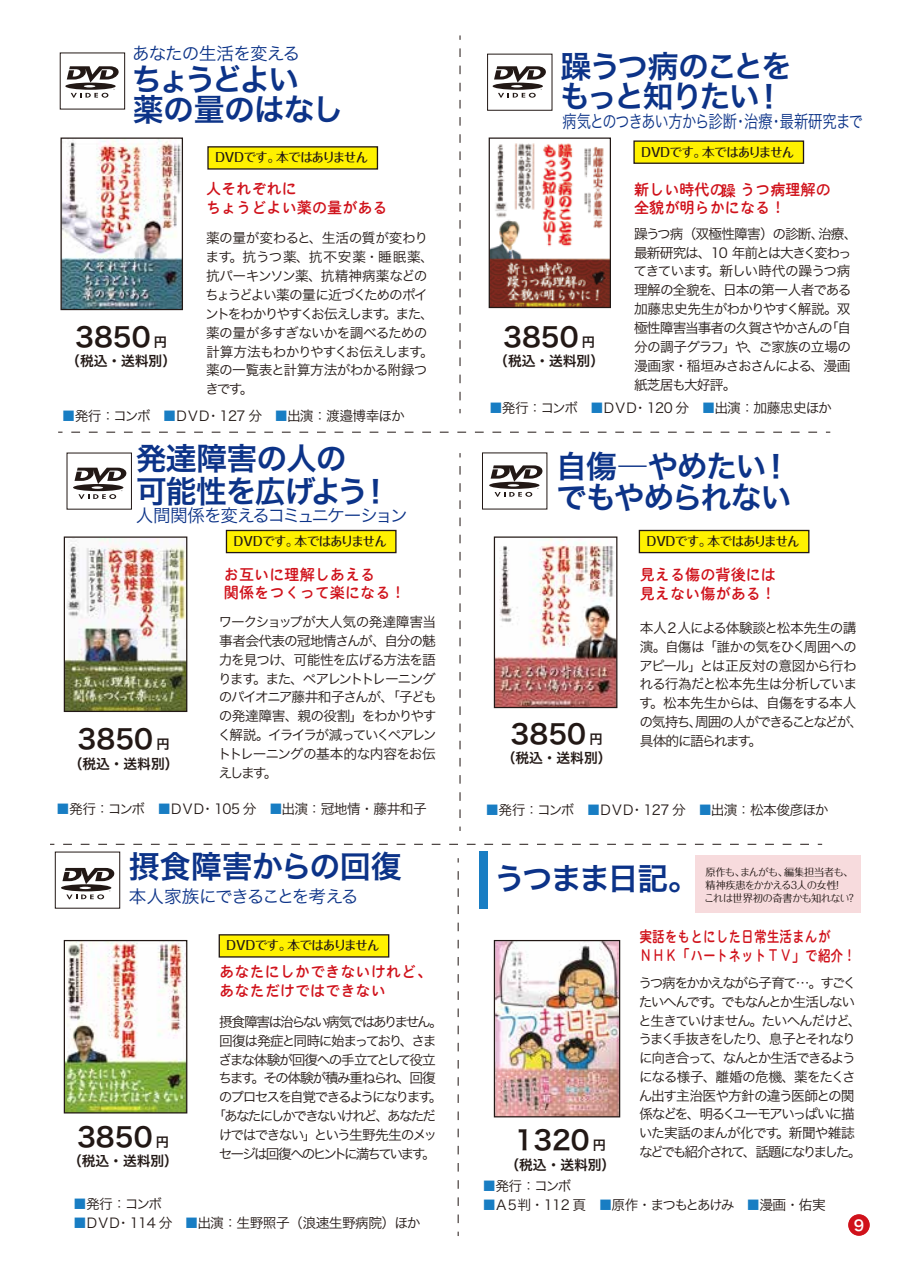
<style>
.page{position:relative;width:903px;height:1275px;background:#fff}
.page>*{position:absolute;margin:0;border:0;box-sizing:border-box;transform-origin:0 0}
.t1{font:30.97px/30.6px "Hira Kaku Pro W6";letter-spacing:-.05em;color:#0c3388}
.t2{font:30.97px/30.6px "Hira Kaku Pro W6";letter-spacing:-.08em;color:#0c3388}
.t3{font:30.97px/30.6px "Hira Kaku Pro W6";letter-spacing:-.075em;color:#0c3388}
.t4{font:30.97px "Hira Kaku Pro W6";letter-spacing:-.01em;color:#0c3388}
.t5{font:30.8px "Hira Kaku Pro W6";letter-spacing:-.075em;color:#0c3388}
.t6{font:26.6px "Hira Kaku Pro W6";color:#221815}
.t7{font:26.43px "Hira Kaku Pro W6";color:#221815}
.t8{font:17.68px "Hira Kaku Pro W3";letter-spacing:-.07em;color:#0c3388}
.t9{font:17.68px "Hira Kaku Pro W3";letter-spacing:-.07em;color:#0c3388;scale:.81 1}
.t10{font:17.68px "Hira Kaku Pro W3";letter-spacing:-.1em;color:#0c3388}
.t11{font:15.4px/18.9px "EPSON FUTO MARUGO";color:#d0121b}
.t12{font:15.4px/18.9px "EPSON FUTO MARUGO";color:#d0121b;scale:.82 1}
.t13{font:14.7px "Hira Kaku Pro W6";color:#fff}
.t14{font:13.65px/18.9px "Hira Kaku Pro W3";letter-spacing:-.095em;color:#221815}
.t15{font:13.65px/18.9px "Hira Kaku Pro W3";letter-spacing:-.14em;color:#221815;text-align:center}
.t16{font:13.65px/18.9px "Hira Kaku Pro W3";letter-spacing:-.07em;color:#221815}
.t17{font:13.65px/18.9px "Hira Kaku Pro W3";letter-spacing:-.06em;color:#221815}
.t18{font:13.65px "Hira Kaku Pro W3";letter-spacing:-.065em;color:#221815}
.t19{font:13.65px "Hira Kaku Pro W3";letter-spacing:-.04em;color:#221815}
.t20{font:13.65px "Hira Kaku Pro W6";color:#221815}
.t21{font:13.65px "Hira Kaku Pro W3";letter-spacing:-.12em;color:#221815}
.t22{font:500 12.6px "Folk Pro";letter-spacing:-.06em;color:#221815}
.t23{font:10.33px/13px "Folk Pro";letter-spacing:-.055em;color:#221815}
.s1{font-size:13.3px}
.s2{color:#187dc3}
.s3{font-size:13.12px}
</style>
<div class="page">
<svg style="left:71px;top:432px;width:759px;height:1px"></svg>
<svg style="left:63px;top:844px;width:759px;height:1px"></svg>
<svg style="left:460px;top:48px;width:1px;height:365px"></svg>
<svg style="left:460px;top:466px;width:1px;height:365px"></svg>
<svg style="left:458px;top:871px;width:1px;height:365px"></svg>
<img style="left:66px;top:942px;width:119px;height:169px">
<div style="left:64px;top:940px;width:123px;height:173px;border:1px solid #221815"></div>
<svg style="left:61px;top:868px;width:54px;height:31px"></svg>
<div style="left:848px;top:1214px;width:21px;height:22px;background:#d0121b;border-radius:50%"></div>
<div style="left:695px;top:856px;width:165px;height:57px;background:#f7dbdd"></div>
<img style="left:496px;top:942px;width:122px;height:173px">
<div style="left:494px;top:940px;width:126px;height:177px;border:1px solid #221815"></div>
<div style="left:479px;top:851px;width:9px;height:57px;background:#187dc3"></div>
<img style="left:496px;top:538px;width:119px;height:168px">
<div style="left:494px;top:536px;width:123px;height:172px;border:1px solid #221815"></div>
<svg style="left:489px;top:465px;width:54px;height:32px"></svg>
<img style="left:66px;top:538px;width:119px;height:172px">
<div style="left:64px;top:536px;width:123px;height:176px;border:1px solid #221815"></div>
<svg style="left:73px;top:468px;width:54px;height:31px"></svg>
<img style="left:491px;top:143px;width:118px;height:163px">
<div style="left:489px;top:138px;width:122px;height:170px;border:1px solid #221815"></div>
<svg style="left:493px;top:66px;width:53px;height:32px"></svg>
<img style="left:63px;top:140px;width:118px;height:168px">
<div style="left:61px;top:138px;width:122px;height:172px;border:1px solid #221815"></div>
<svg style="left:65px;top:66px;width:54px;height:32px"></svg>
<div style="left:55px;top:852px;width:65px;height:57px;border:1px solid #221815"></div>
<div style="left:487px;top:54px;width:65px;height:57px;border:1px solid #221815"></div>
<div style="left:207px;top:146px;width:171px;height:24px;background:#fff100;border:1px solid #221815"></div>
<div style="left:633px;top:140px;width:171px;height:24px;background:#fff100;border:1px solid #221815"></div>
<div style="left:226px;top:530px;width:170px;height:23px;background:#fff100;border:1px solid #221815"></div>
<div style="left:639px;top:530px;width:170px;height:23px;background:#fff100;border:1px solid #221815"></div>
<div style="left:219px;top:934px;width:170px;height:24px;background:#fff100;border:1px solid #221815"></div>
<p class="t8" style="left:132px;top:38px;width:169px">あなたの生活を変える</p>
<h1 class="t3" style="left:132px;top:63px;width:213px">ちょうどよい<br>薬の量のはなし</h1>
<h1 class="t2" style="left:559px;top:49px;width:234px">躁うつ病のことをもっと知りたい！</h1>
<p class="t9" style="left:562px;top:105px;width:373px">病気とのつきあい方から診断・治療・最新研究まで</p>
<p class="t22" style="left:215px;top:147px;width:155px">DVDです。本ではありません</p>
<p class="t22" style="left:641px;top:141px;width:155px">DVDです。本ではありません</p>
<h3 class="t6" style="left:75px;top:313px;width:94px">3850 <span class="s1">円</span></h3>
<p class="t20" style="left:66px;top:348px;width:111px">（税込・送料別）</p>
<p class="t11" style="left:206px;top:179px;width:183px">人それぞれに<br>ちょうどよい薬の量がある</p>
<p class="t17" style="left:205px;top:228px;width:230px">薬の量が変わると、生活の質が変わります。抗うつ薬、抗不安薬・睡眠薬、抗パーキンソン薬、抗精神病薬などのちょうどよい薬の量に近づくためのポイントをわかりやすくお伝えします。また、薬の量が多すぎないかを調べるための計算方法もわかりやすくお伝えします。薬の一覧表と計算方法がわかる附録つきです。</p>
<p class="t18" style="left:62px;top:404px;width:344px"><span class="s2">■</span>発行：コンボ　<span class="s2">■</span>ＤＶＤ・127 分<span class="s2">　■</span>出演：渡邉博幸ほか</p>
<h1 class="t1" style="left:136px;top:440px;width:257px;line-height:33.6px">発達障害の人の<br>可能性を広げよう！</h1>
<p class="t10" style="left:136px;top:500px;width:273px">人間関係を変えるコミュニケーション</p>
<p class="t11" style="left:634px;top:180px;width:198px">新しい時代の　うつ病理解の全貌が明らかになる！</p>
<p class="t11" style="left:721px;top:181px;width:17px">躁</p>
<p class="t16" style="left:633px;top:223px;width:226px">躁うつ病（双極性障害）の診断、治療、最新研究は、10 年前とは大きく変わってきています。新しい時代の躁うつ病理解の全貌を、日本の第一人者である加藤忠史先生がわかりやすく解説。双極性障害当事者の久賀さやかさんの「自分の調子グラフ」や、ご家族の立場の漫画家・稲垣みさおさんによる、漫画紙芝居も大好評。</p>
<h3 class="t6" style="left:503px;top:313px;width:94px">3850 <span class="s1">円</span></h3>
<p class="t20" style="left:494px;top:348px;width:111px">（税込・送料別）</p>
<p class="t18" style="left:489px;top:396px;width:344px"><span class="s2">■</span>発行：コンボ　<span class="s2">■</span>ＤＶＤ・120 分<span class="s2">　■</span>出演：加藤忠史ほか</p>
<h1 class="t1" style="left:556px;top:450px;width:262px">自傷―やめたい！　でもやめられない</h1>
<p class="t22" style="left:234px;top:530px;width:155px">DVDです。本ではありません</p>
<p class="t22" style="left:647px;top:530px;width:155px">DVDです。本ではありません</p>
<p class="t11" style="left:224px;top:565px;width:183px">お互いに理解しあえる<br>関係をつくって楽になる！</p>
<p class="t14" style="left:218px;top:611px;width:220px;text-align:justify">ワークショップが大人気の発達障害当事者会代表の冠地情さんが、自分の魅力を見つけ、可能性を広げる方法を語ります。また、ペアレントトレーニングのパイオニア藤井和子さんが、「子どもの発達障害、親の役割」をわかりやすく解説。イライラが減っていくペアレントトレーニングの基本的な内容をお伝えします。</p>
<h3 class="t6" style="left:78px;top:715px;width:94px">3850 <span class="s1">円</span></h3>
<p class="t20" style="left:69px;top:751px;width:111px">（税込・送料別）</p>
<p class="t19" style="left:56px;top:796px;width:372px"><span class="s2">■</span>発行：コンボ　<span class="s2">■</span>ＤＶＤ・105 分<span class="s2">　■</span>出演：冠地情・藤井和子</p>
<h1 class="t4" style="left:129px;top:838px;width:274px">摂食障害からの回復</h1>
<p class="t8" style="left:129px;top:880px;width:231px">本人家族にできることを考える</p>
<p class="t11" style="left:640px;top:565px;width:138px">見える傷の背後には見えない傷がある！</p>
<p class="t14" style="left:639px;top:617px;width:226px">本人２人による体験談と松本先生の講演。自傷は「誰かの気をひく周囲へのアピール」とは正反対の意図から行われる行為だと松本先生は分析しています。松本先生からは、自傷をする本人の気持ち、周囲の人ができることなどが、具体的に語られます。</p>
<h3 class="t6" style="left:511px;top:710px;width:94px">3850 <span class="s1">円</span></h3>
<p class="t20" style="left:502px;top:746px;width:111px">（税込・送料別）</p>
<p class="t18" style="left:486px;top:797px;width:344px"><span class="s2">■</span>発行：コンボ　<span class="s2">■</span>ＤＶＤ・127 分<span class="s2">　■</span>出演：松本俊彦ほか</p>
<h2 class="t5" style="left:494px;top:850px;width:206px">うつまま日記。</h2>
<p class="t23" style="left:704px;top:864px;width:154px">原作も、まんがも、編集担当者も、精神疾患をかかえる３人の女性！<br>これは世界初の奇書かも知れない？</p>
<p class="t12" style="left:639px;top:927px;width:265px">実話をもとにした日常生活まんが<br>ＮＨＫ「ハートネットＴＶ」で紹介！</p>
<p class="t22" style="left:227px;top:935px;width:155px">DVDです。本ではありません</p>
<p class="t11" style="left:219px;top:962px;width:213px">あなたにしかできないけれど、あなただけではできない</p>
<p class="t14" style="left:638px;top:973px;width:225px">うつ病をかかえながら子育て…。すごくたいへんです。でもなんとか生活しないと生きていけません。たいへんだけど、うまく手抜きをしたり、息子とそれなりに向き合って、なんとか生活できるようになる様子、離婚の危機、薬をたくさん出す主治医や方針の違う医師との関係などを、明るくユーモアいっぱいに描いた実話のまんが化です。新聞や雑誌などでも紹介されて、話題になりました。</p>
<p class="t15" style="left:212px;top:1011px;width:232px">摂食障害は治らない病気ではありません。回復は発症と同時に始まっており、さまざまな体験が回復への手立てとして役立ちます。その体験が積み重ねられ、回復のプロセスを自覚できるようになります。「あなたにしかできないけれど、あなただけではできない」という生野先生のメッセージは回復へのヒントに満ちています。</p>
<h3 class="t6" style="left:77px;top:1113px;width:94px">3850 <span class="s1">円</span></h3>
<p class="t20" style="left:68px;top:1149px;width:111px">（税込・送料別）</p>
<p class="t14" style="left:73px;top:1194px;width:103px"><span class="s2">■</span>発行：コンボ　</p>
<p class="t19" style="left:73px;top:1211px;width:349px"><span class="s2">■</span>ＤＶＤ・114 分<span class="s2">　■</span>出演：生野照子（浪速生野病院）ほか</p>
<p class="t13" style="left:854px;top:1212px;width:12px">49</p>
<h3 class="t7" style="left:515px;top:1116px;width:93px">1320 <span class="s3">円</span></h3>
<p class="t20" style="left:505px;top:1152px;width:111px">（税込・送料別）</p>
<p class="t14" style="left:482px;top:1175px;width:103px"><span class="s2">■</span>発行：コンボ　</p>
<p class="t21" style="left:482px;top:1192px;width:345px"><span class="s2">■</span>Ａ５判・112 頁<span class="s2">　■</span>原作・まつもとあけみ　<span class="s2">■</span>漫画・佑実</p>
</div>
